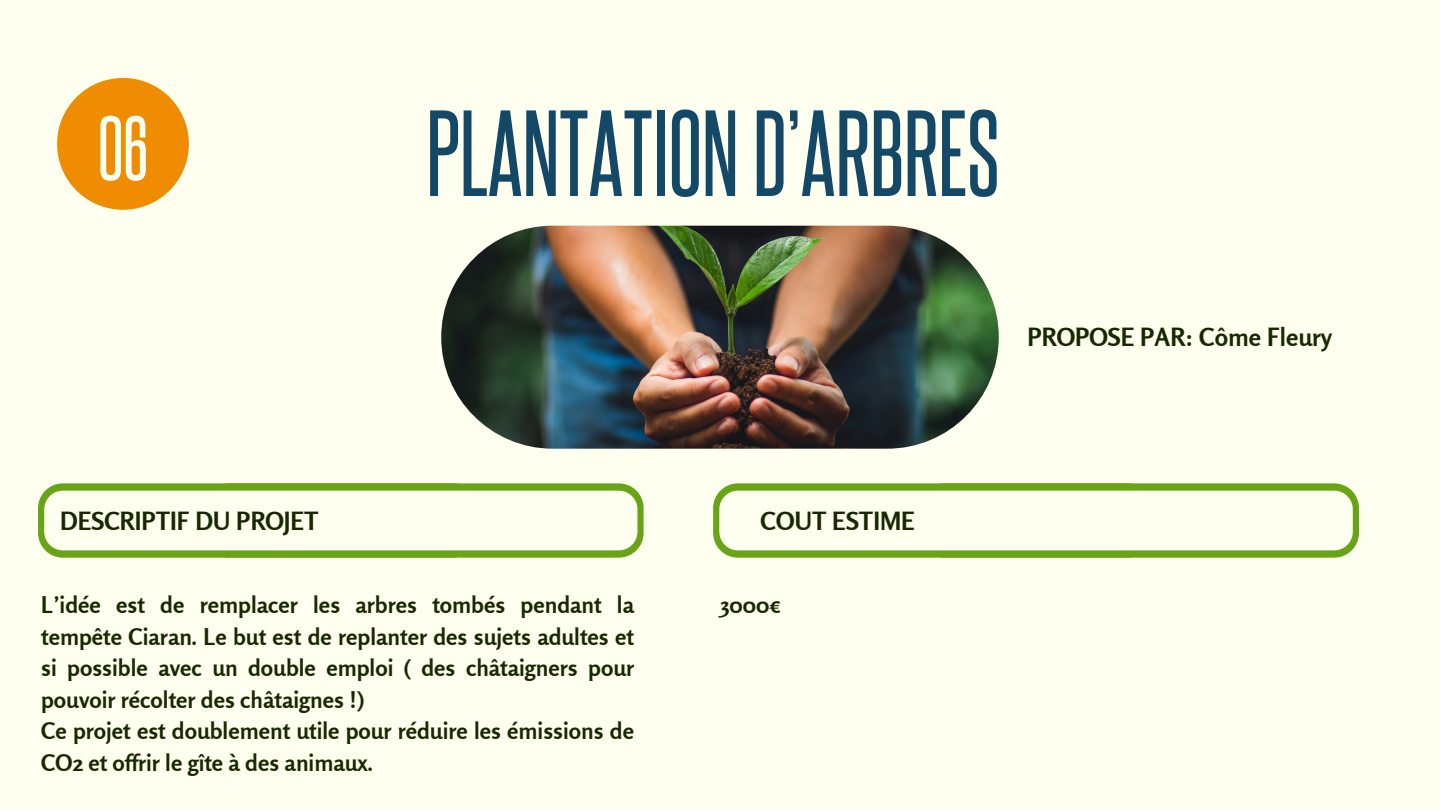
<style>
.page{position:relative;width:1440px;height:810px;background:#ffffef}
.page>*{position:absolute;margin:0;border:0;box-sizing:border-box;transform-origin:0 0}
.t1{font:104px "Aka Acid Steelfish";color:#134966}
.t2{font:77.5px "Aka Acid Steelfish";color:#ffffef}
.t3{font:700 25px "Rosario";color:#172900}
.t4{font:700 23px/31.5px "Rosario";color:#172900;text-align:justify}
</style>
<div class="page">
<svg style="left:57px;top:77px;width:132px;height:133px"></svg>
<img style="left:441px;top:226px;width:558px;height:223px;border-radius:112px">
<svg style="left:38px;top:483px;width:605px;height:74px"></svg>
<svg style="left:713px;top:483px;width:646px;height:74px"></svg>
<p class="t2" style="left:98px;top:122px;width:52px">06</p>
<h1 class="t1" style="left:426px;top:118px;width:575px">PLANTATIOND’ARBRES</h1>
<p class="t3" style="left:1028px;top:322px;width:306px">PROPOSE PAR: Côme Fleury</p>
<p class="t3" style="left:60px;top:505px;width:260px">DESCRIPTIF DU PROJET</p>
<p class="t3" style="left:760px;top:505px;width:156px">COUT ESTIME</p>
<p class="t4" style="left:41px;top:589px;width:594px">L’idée est de remplacer les arbres tombés pendant la tempête Ciaran. Le but est de replanter des sujets adultes et si possible avec un double emploi ( des châtaigners pour pouvoir récolter des châtaignes !)</p>
<h2 class="t4" style="left:41px;top:715px;width:594px">Ce projet est doublement utile pour réduire les émissions de<br>CO2 et offrir le gîte à des animaux.</h2>
<p class="t4" style="left:720px;top:589px;width:63px">3000€</p>
</div>
